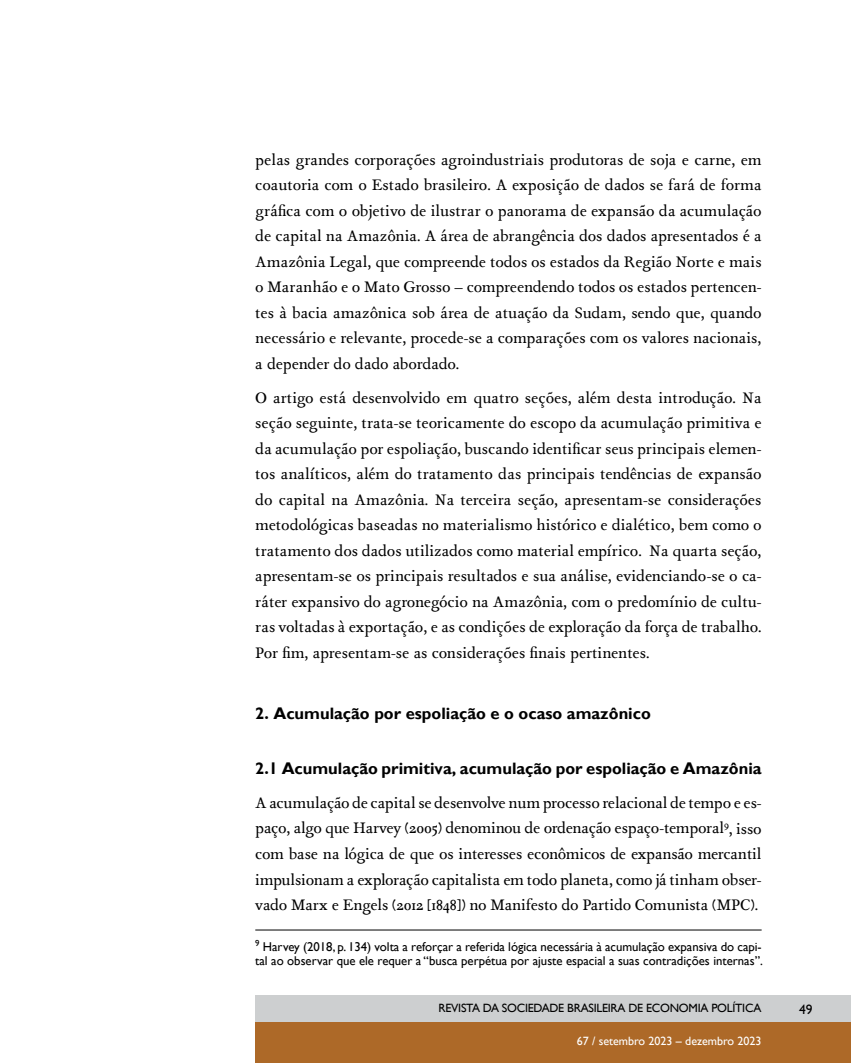
<style>
.page{position:relative;width:851px;height:1063px;background:#fff}
.page>*{position:absolute;margin:0;border:0;box-sizing:border-box;transform-origin:0 0}
.t1{font:16.5px/25.5px "Isidora";letter-spacing:-.01em;color:#000;text-align:justify}
.t2{font:700 16.5px "Gill Sans";color:#000}
.t3{font:13.5px "Gill Sans";color:#000}
.t4{font:12.75px/14.2px "Gill Sans";color:#000}
.t5{font:12px "Gill Sans";letter-spacing:-.02em;color:#000}
.t6{font:12px "Gill Sans";color:#fff}
</style>
<div class="page">
<div style="left:255px;top:1022px;width:595px;height:41px;background:#ad6928"></div>
<div style="left:255px;top:995px;width:595px;height:27px;background:#cdcfd0"></div>
<hr style="left:255px;top:930px;width:506px;height:1px;background:#000">
<p class="t1" style="left:255px;top:146px;width:508px">pelas grandes corporações agroindustriais produtoras de soja e carne, em coautoria com o Estado brasileiro. A exposição de dados se fará de forma gráfica com o objetivo de ilustrar o panorama de expansão da acumulação de capital na Amazônia. A área de abrangência dos dados apresentados é a Amazônia Legal, que compreende todos os estados da Região Norte e mais o Maranhão e o Mato Grosso – compreendendo todos os estados pertencen&shy;tes à bacia amazônica sob área de atuação da Sudam, sendo que, quando necessário e relevante, procede-se a comparações com os valores nacionais, a depender do dado abordado.</p>
<p class="t1" style="left:255px;top:384px;width:508px">O artigo está desenvolvido em quatro seções, além desta introdução. Na seção seguinte, trata-se teoricamente do escopo da acumulação primitiva e da acumulação por espoliação, buscando identificar seus principais elemen&shy;tos analíticos, além do tratamento das principais tendências de expansão do capital na Amazônia. Na terceira seção, apresentam-se considerações metodológicas baseadas no materialismo histórico e dialético, bem como o tratamento dos dados utilizados como material empírico. Na quarta seção, apresentam-se os principais resultados e sua análise, evidenciando-se o ca&shy;ráter expansivo do agronegócio na Amazônia, com o predomínio de cultu&shy;ras voltadas à exportação, e as condições de exploração da força de trabalho.<br>Por fim, apresentam-se as considerações finais pertinentes.</p>
<p class="t2" style="left:255px;top:703px;width:397px">2. Acumulação por espoliação e o ocaso amazônico</p>
<p class="t2" style="left:255px;top:759px;width:508px">2.1 Acumulação primitiva, acumulação por espoliação e Amazônia</p>
<p class="t1" style="left:255px;top:789px;width:507px">A acumulação de capital se desenvolve num processo relacional de tempo e es&shy;paço, algo que Harvey (2005) denominou de ordenação espaço-temporal<sup>9</sup>, isso com base na lógica de que os interesses econômicos de expansão mercantil impulsionam a exploração capitalista em todo planeta, como já tinham obser&shy;vado Marx e Engels (2012 [1848]) no Manifesto do Partido Comunista (MPC).</p>
<p class="t4" style="left:255px;top:940px;width:509px"><sup>9</sup> Harvey (2018, p. 134) volta a reforçar a referida lógica necessária à acumulação expansiva do capi&shy;tal ao observar que ele requer a “busca perpétua por ajuste espacial a suas contradições internas”.</p>
<p class="t5" style="left:438px;top:1001px;width:324px">REVISTA DA SOCIEDADE BRASILEIRA DE ECONOMIA POLÍTICA</p>
<p class="t6" style="left:576px;top:1034px;width:186px">67 / setembro 2023 – dezembro 2023</p>
<p class="t3" style="left:799px;top:1001px;width:15px">49</p>
</div>
